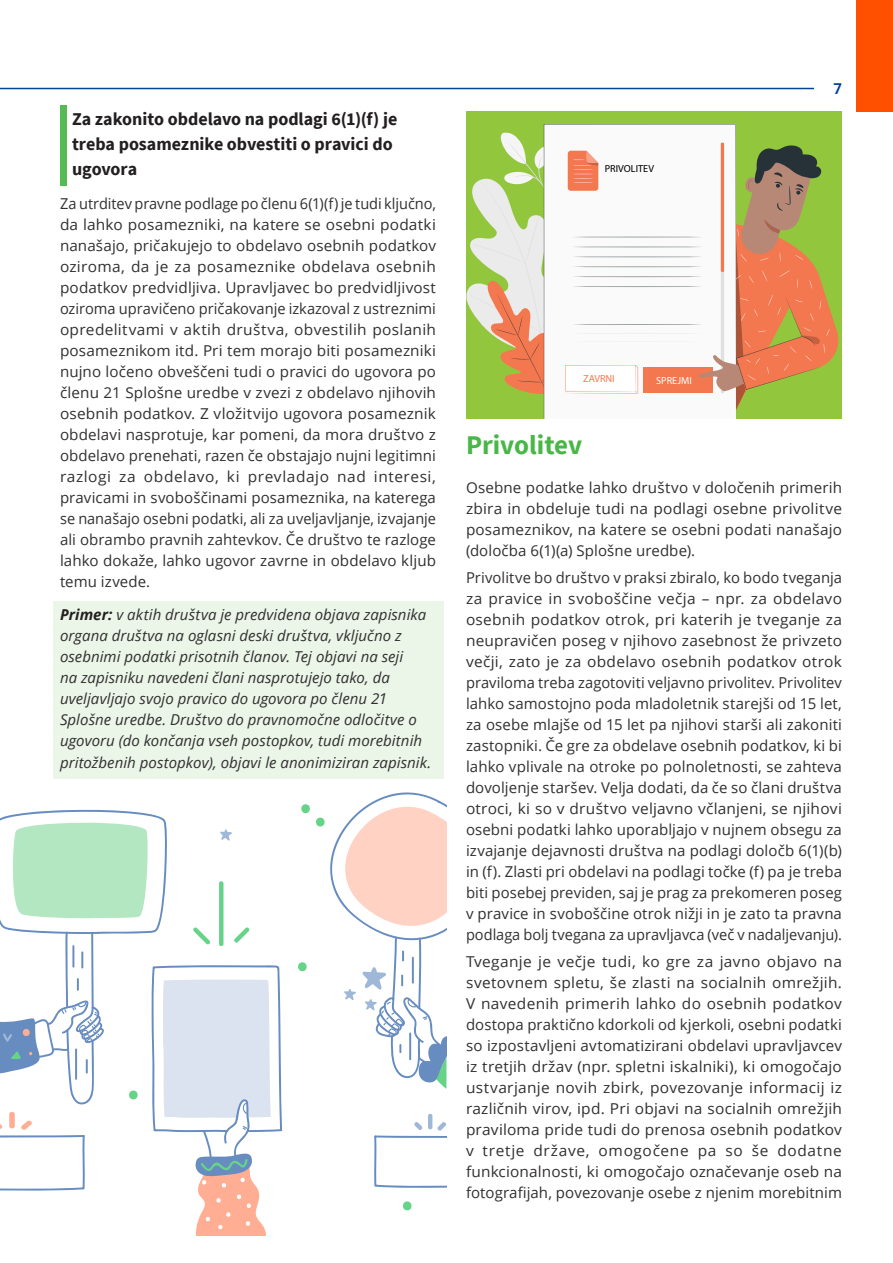
<style>
.page{position:relative;width:893px;height:1263px;background:#fff}
.page>*{position:absolute;margin:0;border:0;box-sizing:border-box;transform-origin:0 0}
.Naslov3{font:700 27px "Source Sans Pro";color:#49b748}
.Poudarek_mali{font:700 18px/25.2px "Source Sans Pro";color:#231f20}
.tekst{font:15px/21px "Open Sans";letter-spacing:.005em;color:#312f30;text-align:justify}
.primer{font:italic 15px/21px "Open Sans";letter-spacing:.005em;color:#312f30}
.t1{font:700 15px "Roboto";color:#004494}
.t2{font:10.2px "Myriad Pro";color:#000}
.t3{font:10.2px "Myriad Pro";color:#fcfcfc}
.t4{font:10.2px "Myriad Pro";color:#f4784f}
.s1{font-weight:700;color:#231f20}
</style>
<div class="page">
<hr style="left:0;top:88px;width:814px;height:1px;background:#004494">
<div style="left:856px;top:0;width:37px;height:111px;background:#ff5000"></div>
<div style="left:466px;top:111px;width:376px;height:308px;background:#92c73d"></div>
<svg style="left:544px;top:124px;width:191px;height:295px;background:#f3f4f4"></svg>
<svg style="left:466px;top:132px;width:373px;height:280px"></svg>
<div style="left:647px;top:372px;width:49px;height:17px;background:#f4784f"></div>
<div style="left:60px;top:105px;width:7px;height:80px;background:#56ba55"></div>
<div style="left:52px;top:601px;width:391px;height:178px;background:#ebf5e8"></div>
<svg style="left:374px;top:1113px;width:72px;height:75px"></svg>
<svg style="left:403px;top:1201px;width:9px;height:9px"></svg>
<svg style="left:298px;top:792px;width:148px;height:297px"></svg>
<svg style="left:0;top:810px;width:282px;height:425px"></svg>
<p class="Poudarek_mali" style="left:72px;top:106px;width:327px">Za zakonito obdelavo na podlagi 6(1)(f) je treba posameznike obvestiti o pravici do ugovora</p>
<p class="tekst" style="left:60px;top:193px;width:378px">Za utrditev pravne podlage po členu 6(1)(f) je tudi ključno, da lahko posamezniki, na katere se osebni podatki nanašajo, pričakujejo to obdelavo osebnih podatkov oziroma, da je za posameznike obdelava osebnih podatkov predvidljiva. Upravljavec bo predvidljivost oziroma upravičeno pričakovanje izkazoval z ustreznimi opredelitvami v aktih društva, obvestilih poslanih posameznikom itd. Pri tem morajo biti posamezniki nujno ločeno obveščeni tudi o pravici do ugovora po členu 21 Splošne uredbe v zvezi z obdelavo njihovih osebnih podatkov. Z vložitvijo ugovora posameznik obdelavi nasprotuje, kar pomeni, da mora društvo z obdelavo prenehati, razen če obstajajo nujni legitimni razlogi za obdelavo, ki prevladajo nad interesi, pravicami in svoboščinami posameznika, na katerega se nanašajo osebni podatki, ali za uveljavljanje, izvajanje ali obrambo pravnih zahtevkov. Če društvo te razloge lahko dokaže, lahko ugovor zavrne in obdelavo kljub temu izvede.</p>
<p class="primer" style="left:60px;top:604px;width:373px"><span class="s1">Primer:</span> v aktih društva je predvidena objava zapisnika organa društva na oglasni deski društva, vključno z osebnimi podatki prisotnih članov. Tej objavi na seji<br>na zapisniku navedeni člani nasprotujejo tako, da uveljavljajo svojo pravico do ugovora po členu 21<br>Splošne uredbe. Društvo do pravnomočne odločitve o ugovoru (do končanja vseh postopkov, tudi morebitnih pritožbenih postopkov), objavi le anonimiziran zapisnik.</p>
<p class="t2" style="left:605px;top:163px;width:51px">PRIVOLITEV</p>
<p class="t4" style="left:583px;top:372px;width:33px">ZAVRNI</p>
<p class="t3" style="left:656px;top:375px;width:37px">SPREJMI</p>
<p class="t1" style="left:833px;top:78px;width:10px">7</p>
<p class="Naslov3" style="left:466px;top:427px;width:118px">Privolitev</p>
<p class="tekst" style="left:466px;top:477px;width:377px">Osebne podatke lahko društvo v določenih primerih zbira in obdeluje tudi na podlagi osebne privolitve posameznikov, na katere se osebni podati nanašajo (določba 6(1)(a) Splošne uredbe).</p>
<p class="tekst" style="left:466px;top:567px;width:377px">Privolitve bo društvo v praksi zbiralo, ko bodo tveganja za pravice in svoboščine večja – npr. za obdelavo osebnih podatkov otrok, pri katerih je tveganje za neupravičen poseg v njihovo zasebnost že privzeto večji, zato je za obdelavo osebnih podatkov otrok praviloma treba zagotoviti veljavno privolitev. Privolitev lahko samostojno poda mladoletnik starejši od 15 let, za osebe mlajše od 15 let pa njihovi starši ali zakoniti zastopniki. Če gre za obdelave osebnih podatkov, ki bi lahko vplivale na otroke po polnoletnosti, se zahteva dovoljenje staršev. Velja dodati, da če so člani društva otroci, ki so v društvo veljavno včlanjeni, se njihovi osebni podatki lahko uporabljajo v nujnem obsegu za izvajanje dejavnosti društva na podlagi določb 6(1)(b) in (f). Zlasti pri obdelavi na podlagi točke (f) pa je treba biti posebej previden, saj je prag za prekomeren poseg v pravice in svoboščine otrok nižji in je zato ta pravna podlaga bolj tvegana za upravljavca (več v nadaljevanju).</p>
<p class="tekst" style="left:466px;top:951px;width:377px">Tveganje je večje tudi, ko gre za javno objavo na svetovnem spletu, še zlasti na socialnih omrežjih.<br>V navedenih primerih lahko do osebnih podatkov dostopa praktično kdorkoli od kjerkoli, osebni podatki so izpostavljeni avtomatizirani obdelavi upravljavcev iz tretjih držav (npr. spletni iskalniki), ki omogočajo ustvarjanje novih zbirk, povezovanje informacij iz različnih virov, ipd. Pri objavi na socialnih omrežjih praviloma pride tudi do prenosa osebnih podatkov v tretje države, omogočene pa so še dodatne funkcionalnosti, ki omogočajo označevanje oseb na fotografijah, povezovanje osebe z njenim morebitnim</p>
</div>
